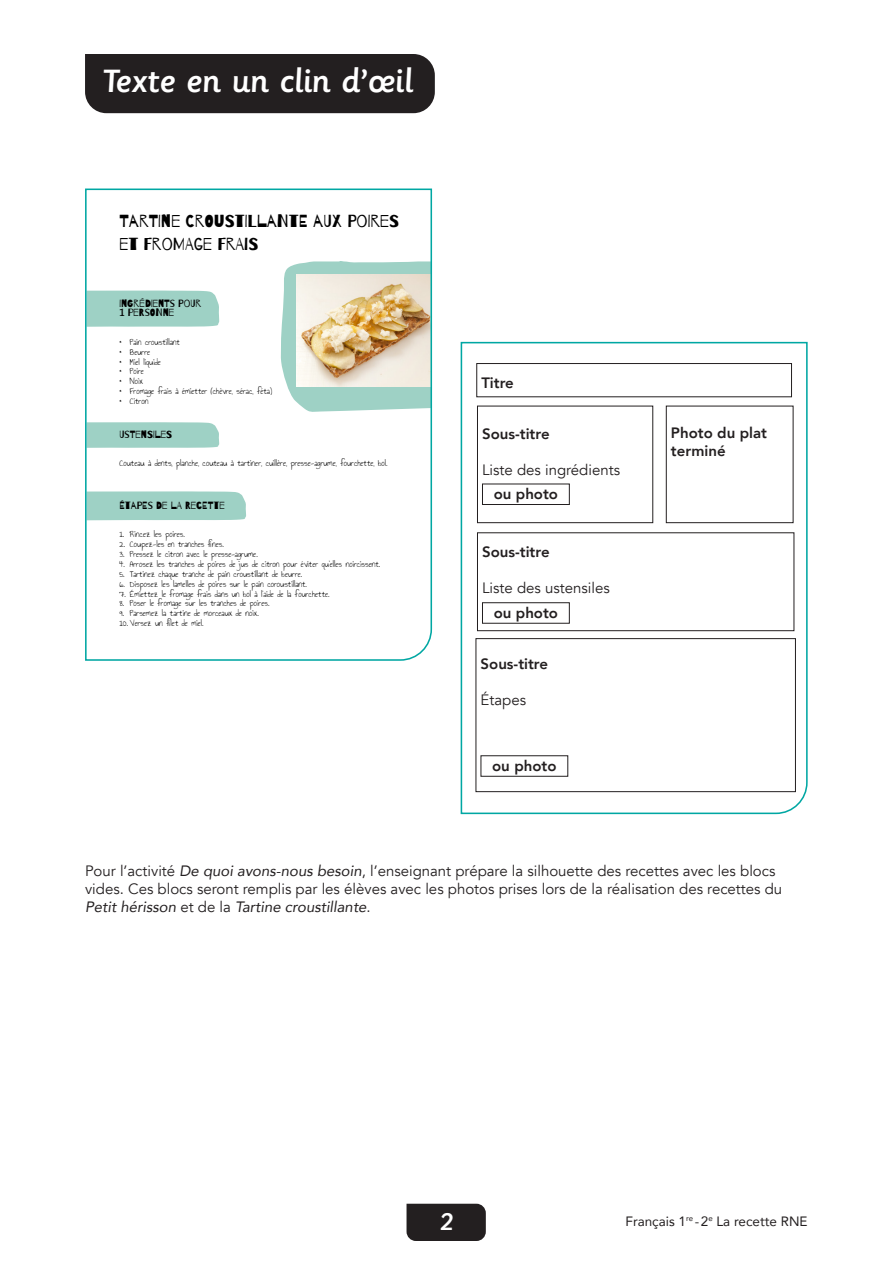
<style>
.page{position:relative;width:893px;height:1263px;background:#fff}
.page>*{position:absolute;margin:0;border:0;box-sizing:border-box;transform-origin:0 0}
.Titre_1_fiche{font:500 36px "Sassoon Primary W01";letter-spacing:-.02em;color:#fff}
.t1{font:500 27px "Sassoon Primary W01";color:#fff}
.t2{font:17.4px/22.6px "Barrio";color:#000}
.List_Paragraph{font:15px/18px "Avenir";color:#231f20}
.List_Paragraph-2{font:800 15px "Avenir";color:#231f20}
.t3{font:13.5px "Avenir";color:#231f20}
.t4{font:10.5px/9.9px "Barrio";color:#000}
.t5{font:9.3px/9.9px "Annie Use Your Telescope";color:#000}
.s1{font-style:italic}
</style>
<div class="page">
<div style="left:406px;top:1204px;width:80px;height:37px;background:#231f20"></div>
<div style="left:85px;top:54px;width:350px;height:59px;background:#231f20"></div>
<svg style="left:85px;top:188px;width:348px;height:473px"></svg>
<svg style="left:460px;top:341px;width:348px;height:474px"></svg>
<div style="left:476px;top:363px;width:316px;height:34px;border:1px solid #231f20"></div>
<div style="left:666px;top:406px;width:127px;height:117px;border:1px solid #231f20"></div>
<div style="left:482px;top:484px;width:88px;height:21px;border:1px solid #231f20"></div>
<div style="left:477px;top:406px;width:176px;height:117px;border:1px solid #231f20"></div>
<div style="left:482px;top:602px;width:88px;height:22px;border:1px solid #231f20"></div>
<div style="left:477px;top:532px;width:317px;height:99px;border:1px solid #231f20"></div>
<div style="left:481px;top:755px;width:87px;height:22px;border:1px solid #231f20"></div>
<div style="left:476px;top:638px;width:320px;height:154px;border:1px solid #231f20"></div>
<p class="Titre_1_fiche" style="left:102px;top:61px;width:313px">Texte en un clin d’œil</p>
<p class="t2" style="left:119px;top:210px;width:281px">TARTINE CROUSTILLANTE AUX POIRES<br>ET FROMAGE FRAIS</p>
<p class="t4" style="left:119px;top:298px;width:83px">INGRÉDIENTS POUR<br>1 PERSONNE</p>
<p class="t5" style="left:119px;top:337px;width:154px">* Pain croustillant<br>* Beurre<br>* Miel liquide<br>* Poire<br>* Noix<br>* Fromage frais à émietter (chèvre, sérac, féta) * Citron</p>
<p class="t4" style="left:119px;top:430px;width:54px">USTENSILES</p>
<p class="t5" style="left:119px;top:459px;width:270px">Couteau à dents, planche, couteau à tartiner, cuillère, presse-agrume, fourchette, bol.</p>
<p class="t4" style="left:119px;top:501px;width:107px">ÉTAPES DE LA RECETTE</p>
<p class="t5" style="left:119px;top:530px;width:67px">1. Rincez les poires.</p>
<p class="t5" style="left:119px;top:539px;width:106px">2. Coupez-les en tranches fines.</p>
<p class="t5" style="left:119px;top:549px;width:140px">3. Pressez le citron avec le presse-agrume.</p>
<p class="t5" style="left:119px;top:559px;width:262px">4. Arrosez les tranches de poires de jus de citron pour éviter qu’elles noircissent.</p>
<p class="t5" style="left:119px;top:569px;width:184px">5. Tartinez chaque tranche de pain croustillant de beurre.</p>
<p class="t5" style="left:119px;top:579px;width:189px">6. Disposez les lamelles de poires sur le pain coroustillant.</p>
<p class="t5" style="left:119px;top:589px;width:212px">7. Émiettez le fromage frais dans un bol à l’aide de la fourchette.</p>
<p class="t5" style="left:119px;top:599px;width:151px">8. Poser le fromage sur les tranches de poires.</p>
<p class="t5" style="left:119px;top:608px;width:141px">9. Parsemez la tartine de morceaux de noix.</p>
<p class="t5" style="left:119px;top:618px;width:86px">10. Versez un filet de miel.</p>
<p class="List_Paragraph-2" style="left:481px;top:371px;width:34px">Titre</p>
<p class="List_Paragraph-2" style="left:482px;top:422px;width:69px">Sous-titre</p>
<p class="List_Paragraph" style="left:482px;top:461px;width:140px">Liste des ingrédients</p>
<p class="List_Paragraph-2" style="left:494px;top:482px;width:66px">ou photo</p>
<p class="List_Paragraph-2" style="left:482px;top:540px;width:69px">Sous-titre</p>
<p class="List_Paragraph" style="left:482px;top:579px;width:129px">Liste des ustensiles</p>
<p class="List_Paragraph-2" style="left:494px;top:601px;width:66px">ou photo</p>
<p class="List_Paragraph-2" style="left:481px;top:652px;width:69px">Sous-titre</p>
<p class="List_Paragraph" style="left:481px;top:691px;width:47px">Étapes</p>
<p class="List_Paragraph-2" style="left:492px;top:754px;width:66px">ou photo</p>
<p class="List_Paragraph-2" style="left:671px;top:422px;width:98px">Photo du plat</p>
<p class="List_Paragraph-2" style="left:671px;top:440px;width:56px">terminé</p>
<p class="List_Paragraph" style="left:85px;top:862px;width:699px">Pour l’activité <span class="s1">De quoi avons-nous besoin</span>, l’enseignant prépare la silhouette des recettes avec les blocs vides. Ces blocs seront remplis par les élèves avec les photos prises lors de la réalisation des recettes du<br><span class="s1">Petit hérisson</span> et de la <span class="s1">Tartine croustillante</span>.</p>
<h2 class="t1" style="left:440px;top:1207px;width:15px">2</h2>
<h3 class="t3" style="left:625px;top:1210px;width:184px">Français 1<sup>re</sup> -2<sup>e</sup> La recette RNE</h3>
</div>
